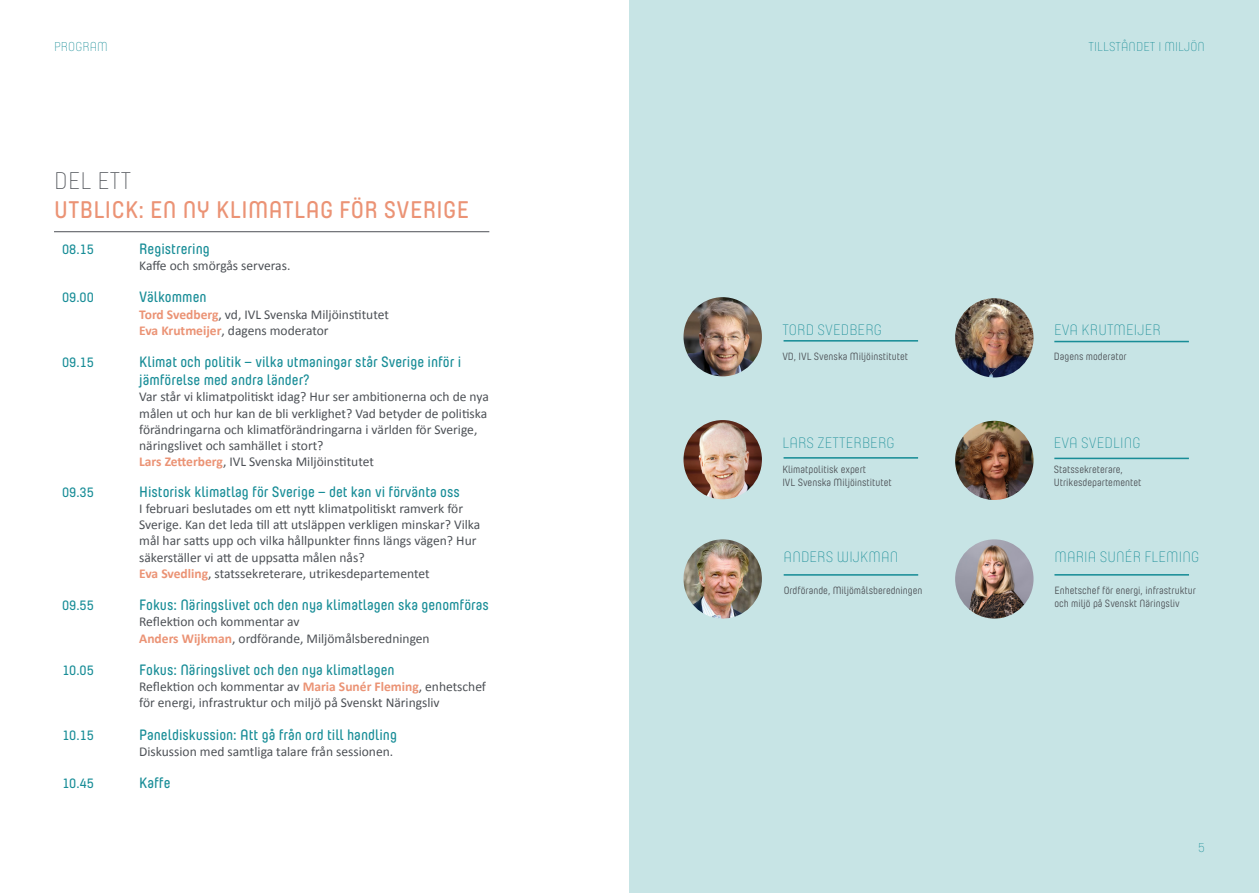
<style>
.page{position:relative;width:1259px;height:893px;background:#fff}
.page>*{position:absolute;margin:0;border:0;box-sizing:border-box;transform-origin:0 0}
.t1{font:600 24px/28.8px "Yummo";letter-spacing:.02em;color:#eb9375}
.Calibri_Body{font:600 15px/18px "Yummo";color:#188d97}
.Paragraph_Style_2{font:100 15px "Yummo";letter-spacing:.01em;color:#188d97}
.Calibri_Body-2{font:13.5px/16.2px "Calibri";color:#4d5156}
.Calibri_Body-3{font:600 13.5px "Yummo";color:#188d97}
.t2{font:100 12.9px "Yummo";letter-spacing:.01em;color:#188d97}
.Paragraph_Style_2-2{font:10.5px/12.6px "Yummo";color:#4d5156}
.s1{font-weight:100;color:#4d5056}
.s2{font-weight:700;color:#eb9375}
</style>
<div class="page">
<div style="left:629px;top:0;width:630px;height:893px;background:#c7e4e5"></div>
<img style="left:955px;top:421px;width:78px;height:79px;border-radius:39px">
<hr style="left:1054px;top:458px;width:135px;height:1px;background:#188d97">
<img style="left:955px;top:539px;width:78px;height:80px;border-radius:39px">
<img style="left:683px;top:539px;width:79px;height:80px;border-radius:39px">
<img style="left:683px;top:420px;width:79px;height:79px;border-radius:39px">
<img style="left:683px;top:297px;width:79px;height:79px;border-radius:39px">
<img style="left:955px;top:298px;width:78px;height:79px;border-radius:39px">
<hr style="left:54px;top:231px;width:435px;height:1px;background:#4d5056">
<hr style="left:1054px;top:341px;width:135px;height:1px;background:#188d97">
<hr style="left:783px;top:340px;width:135px;height:2px;background:#188d97">
<hr style="left:783px;top:457px;width:135px;height:2px;background:#188d97">
<hr style="left:783px;top:574px;width:135px;height:2px;background:#188d97">
<hr style="left:1054px;top:574px;width:135px;height:2px;background:#188d97">
<p class="t2" style="left:54px;top:40px;width:55px">PROGRAM</p>
<p class="t2" style="left:1088px;top:40px;width:118px">TILLSTÅNDET I MILJÖN</p>
<p class="t1" style="left:54px;top:164px;width:416px"><span class="s1">DEL ETT<br></span>UTBLICK: EN NY KLIMATLAG FÖR SVERIGE</p>
<p class="Calibri_Body-3" style="left:62px;top:238px;width:33px">08.15</p>
<p class="Calibri_Body-3" style="left:62px;top:287px;width:33px">09.00</p>
<p class="Calibri_Body-3" style="left:62px;top:352px;width:33px">09.15</p>
<p class="Calibri_Body-3" style="left:62px;top:481px;width:33px">09.35</p>
<p class="Calibri_Body-3" style="left:62px;top:595px;width:33px">09.55</p>
<p class="Calibri_Body-3" style="left:62px;top:660px;width:33px">10.05</p>
<p class="Calibri_Body-3" style="left:62px;top:724px;width:33px">10.15</p>
<p class="Calibri_Body-3" style="left:62px;top:773px;width:33px">10.45</p>
<p class="Calibri_Body" style="left:139px;top:238px;width:72px">Registrering</p>
<p class="Calibri_Body-2" style="left:139px;top:257px;width:153px">Kaffe och smörgås serveras.</p>
<p class="Calibri_Body" style="left:139px;top:287px;width:69px">Välkommen</p>
<p class="Calibri_Body-2" style="left:139px;top:305px;width:251px"><span class="s2">Tord Svedberg</span>, vd, IVL Svenska Miljöinstitutet<br><span class="s2">Eva Krutmeijer</span>, dagens moderator</p>
<p class="Calibri_Body" style="left:139px;top:351px;width:323px">Klimat och politik – vilka utmaningar står Sverige inför i jämförelse med andra länder?</p>
<p class="Calibri_Body-2" style="left:139px;top:388px;width:351px">Var står vi klimatpolitiskt idag? Hur ser ambitionerna och de nya målen ut och hur kan de bli verklighet? Vad betyder de politiska förändringarna och klimatförändringarna i världen för Sverige, näringslivet och samhället i stort?<br><span class="s2">Lars Zetterberg</span>, IVL Svenska Miljöinstitutet</p>
<p class="Calibri_Body" style="left:139px;top:481px;width:322px">Historisk klimatlag för Sverige – det kan vi förvänta oss</p>
<p class="Calibri_Body-2" style="left:139px;top:500px;width:343px">I februari beslutades om ett nytt klimatpolitiskt ramverk för Sverige. Kan det leda till att utsläppen verkligen minskar? Vilka mål har satts upp och vilka hållpunkter finns längs vägen? Hur säkerställer vi att de uppsatta målen nås?<br><span class="s2">Eva Svedling</span>, statssekreterare, utrikesdepartementet</p>
<p class="Calibri_Body" style="left:139px;top:594px;width:351px">Fokus: Näringslivet och den nya klimatlagen ska genomföras</p>
<p class="Calibri_Body-2" style="left:139px;top:613px;width:292px">Reflektion och kommentar av<br><span class="s2">Anders Wijkman</span>, ordförande, Miljömålsberedningen</p>
<p class="Calibri_Body" style="left:139px;top:659px;width:257px">Fokus: Näringslivet och den nya klimatlagen</p>
<p class="Calibri_Body-2" style="left:139px;top:678px;width:348px">Reflektion och kommentar av <span class="s2">Maria Sunér Fleming</span>, enhetschef för energi, infrastruktur och miljö på Svenskt Näringsliv</p>
<p class="Calibri_Body" style="left:139px;top:724px;width:259px">Paneldiskussion: Att gå från ord till handling</p>
<p class="Calibri_Body-2" style="left:139px;top:743px;width:255px">Diskussion med samtliga talare från sessionen.</p>
<p class="Calibri_Body" style="left:139px;top:773px;width:33px">Kaffe</p>
<p class="Paragraph_Style_2" style="left:782px;top:321px;width:101px">TORD SVEDBERG</p>
<p class="Paragraph_Style_2-2" style="left:782px;top:350px;width:127px">VD, IVL Svenska Miljöinstitutet</p>
<p class="Paragraph_Style_2" style="left:1054px;top:321px;width:108px">EVA KRUTMEIJER</p>
<p class="Paragraph_Style_2-2" style="left:1054px;top:350px;width:74px">Dagens moderator</p>
<p class="Paragraph_Style_2" style="left:782px;top:435px;width:114px">LARS ZETTERBERG</p>
<p class="Paragraph_Style_2-2" style="left:782px;top:463px;width:111px">Klimatpolitisk expert<br>IVL Svenska Miljöinstitutet</p>
<p class="Paragraph_Style_2" style="left:1054px;top:435px;width:88px">EVA SVEDLING</p>
<p class="Paragraph_Style_2-2" style="left:1053px;top:463px;width:89px">Statssekreterare,<br>Utrikesdepartementet</p>
<p class="Paragraph_Style_2" style="left:783px;top:548px;width:116px">ANDERS WIJKMAN</p>
<p class="Paragraph_Style_2-2" style="left:783px;top:584px;width:140px">Ordförande, Miljömålsberedningen</p>
<p class="Paragraph_Style_2" style="left:1054px;top:548px;width:146px">MARIA SUNÉR FLEMING</p>
<p class="Paragraph_Style_2-2" style="left:1054px;top:584px;width:143px">Enhetschef för energi, infrastruktur och miljö på Svenskt Näringsliv</p>
<p class="t2" style="left:1198px;top:840px;width:8px">5</p>
</div>
